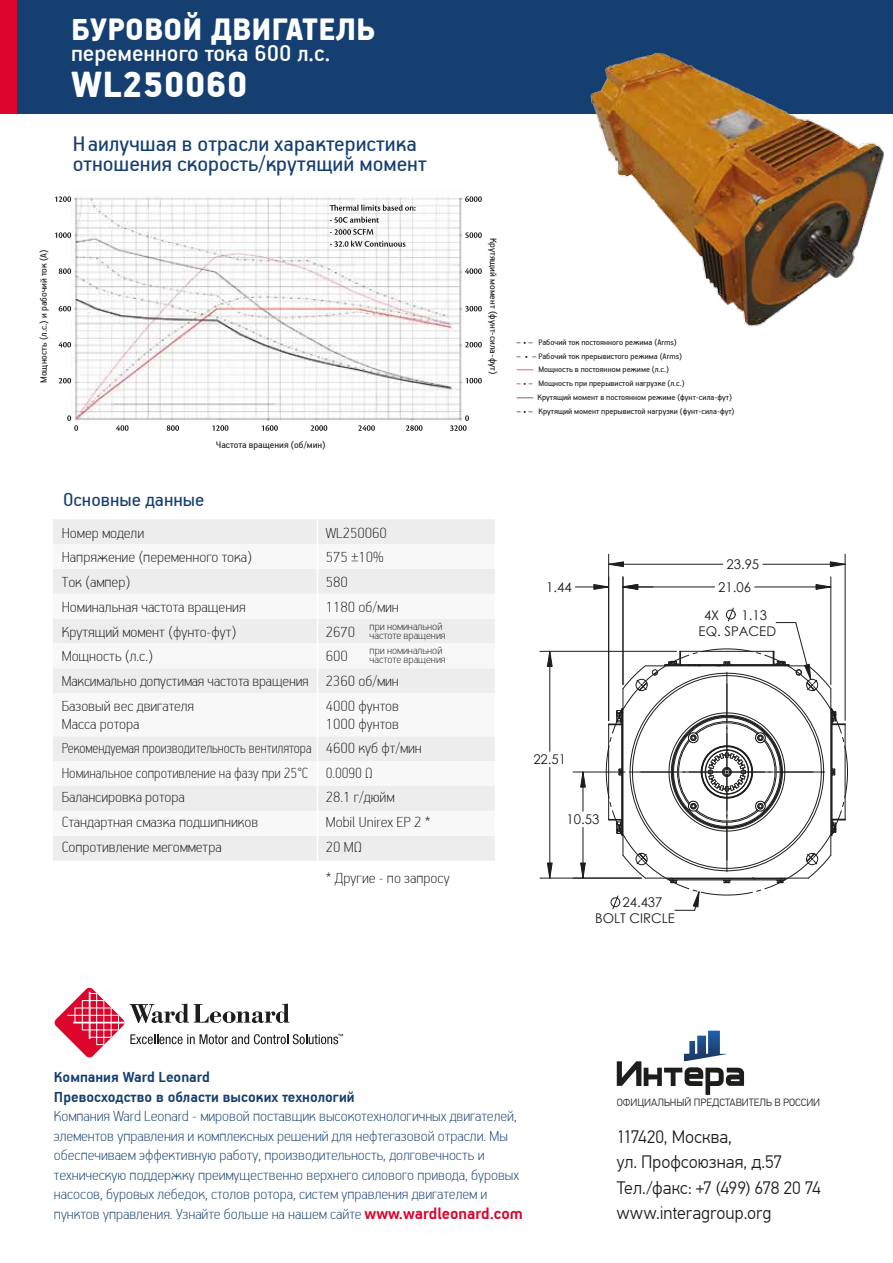
<style>
.page{position:relative;width:893px;height:1263px;background:#fff}
.page>*{position:absolute;margin:0;border:0;box-sizing:border-box;transform-origin:0 0}
.t1{font:900 40.5px "PF Handbook Pro";color:#fff}
.t2{font:900 34.5px "PF Handbook Pro";color:#fff}
.t3{font:500 25.5px "PF Handbook Pro";color:#fff}
.t4{font:24px/19.8px "PF Handbook Pro";color:#153f70}
.t5{font:21px "PF Handbook Pro";color:#153f70}
.t6{font:300 18px/25.5px "PF Din Text Pro";color:#1d1d1b}
.t7{font:100 16.5px/19.5px "PF Handbook Pro";color:#153f70}
.t8{font:100 16.5px/24.8px "PF Handbook Pro";color:#1d1d1b}
.t9{font:100 16.5px/24.8px "PF Handbook Pro";color:#1d1d1b;scale:.87 1}
.t10{font:700 16.5px/19.5px "PF Handbook Pro";color:#153f70}
.t11{font:13.5px/27.6px "Century Gothic";color:#1d1d1b}
.t12{font:100 12px/9px "PF Handbook Pro";color:#1d1d1b}
.t13{font:10.5px "PF Handbook Pro";color:#1d1d1b}
.t14{font:300 10.5px "PF Din Text Pro";color:#1d1d1b}
.t15{font:9px/13.8px "PF Handbook Pro";color:#1d1d1b}
.s1{color:#e30613}
.s2{color:#6e1548}
.s3{font-weight:700;font-size:18px;color:#dd052b}
</style>
<div class="page">
<div style="left:0;top:0;width:893px;height:113px;background:#153f70"></div>
<div style="left:53px;top:519px;width:442px;height:341px;background:#ededed"></div>
<svg style="left:53px;top:544px;width:442px;height:292px"></svg>
<svg style="left:317px;top:519px;width:1px;height:174px"></svg>
<hr style="left:317px;top:693px;width:1px;height:43px;background:#fff">
<svg style="left:317px;top:736px;width:1px;height:124px"></svg>
<svg style="left:55px;top:988px;width:288px;height:70px"></svg>
<div style="left:0;top:0;width:16px;height:113px;background:#dd052b"></div>
<img style="left:582px;top:52px;width:301px;height:275px">
<img style="left:72px;top:196px;width:391px;height:219px">
<svg style="left:466px;top:378px;width:16px;height:5px"></svg>
<svg style="left:465px;top:342px;width:17px;height:5px"></svg>
<svg style="left:465px;top:306px;width:17px;height:6px"></svg>
<svg style="left:465px;top:268px;width:17px;height:6px"></svg>
<svg style="left:465px;top:232px;width:17px;height:6px"></svg>
<svg style="left:465px;top:196px;width:17px;height:6px"></svg>
<svg style="left:330px;top:229px;width:75px;height:18px"></svg>
<svg style="left:330px;top:204px;width:86px;height:19px"></svg>
<svg style="left:67px;top:415px;width:402px;height:16px"></svg>
<svg style="left:59px;top:378px;width:12px;height:5px"></svg>
<svg style="left:59px;top:342px;width:12px;height:5px"></svg>
<svg style="left:59px;top:306px;width:12px;height:5px"></svg>
<svg style="left:59px;top:268px;width:12px;height:6px"></svg>
<svg style="left:55px;top:232px;width:16px;height:6px"></svg>
<svg style="left:55px;top:196px;width:16px;height:6px"></svg>
<hr style="left:609px;top:564px;width:114px;height:1px;background:#1d1d1b">
<hr style="left:845px;top:554px;width:1px;height:166px;background:#1d1d1b">
<hr style="left:608px;top:554px;width:1px;height:167px;background:#1d1d1b">
<hr style="left:763px;top:564px;width:82px;height:1px;background:#1d1d1b">
<hr style="left:575px;top:587px;width:34px;height:1px;background:#1d1d1b">
<hr style="left:623px;top:577px;width:1px;height:108px;background:#1d1d1b">
<hr style="left:573px;top:772px;width:52px;height:1px;background:#1d1d1b">
<hr style="left:583px;top:772px;width:1px;height:39px;background:#1d1d1b">
<hr style="left:583px;top:827px;width:1px;height:51px;background:#1d1d1b">
<hr style="left:540px;top:651px;width:136px;height:1px;background:#1d1d1b">
<hr style="left:549px;top:651px;width:1px;height:100px;background:#1d1d1b">
<hr style="left:540px;top:878px;width:101px;height:1px;background:#1d1d1b">
<hr style="left:549px;top:767px;width:1px;height:111px;background:#1d1d1b">
<hr style="left:830px;top:577px;width:1px;height:108px;background:#1d1d1b">
<hr style="left:623px;top:587px;width:92px;height:1px;background:#1d1d1b">
<hr style="left:755px;top:587px;width:76px;height:1px;background:#1d1d1b">
<svg style="left:547px;top:651px;width:6px;height:16px"></svg>
<svg style="left:815px;top:584px;width:16px;height:6px"></svg>
<svg style="left:580px;top:771px;width:6px;height:17px"></svg>
<svg style="left:830px;top:561px;width:16px;height:6px"></svg>
<svg style="left:622px;top:584px;width:16px;height:6px"></svg>
<svg style="left:608px;top:561px;width:16px;height:6px"></svg>
<svg style="left:593px;top:584px;width:15px;height:6px"></svg>
<svg style="left:547px;top:862px;width:6px;height:17px"></svg>
<svg style="left:580px;top:862px;width:6px;height:17px"></svg>
<svg style="left:606px;top:607px;width:242px;height:304px"></svg>
<svg style="left:617px;top:1031px;width:127px;height:64px"></svg>
<div style="left:532px;top:317px;width:142px;height:119px;background:#fff"></div>
<h2 class="t2" style="left:71px;top:8px;width:306px">БУРОВОЙ ДВИГАТЕЛЬ</h2>
<h3 class="t3" style="left:71px;top:37px;width:261px">переменного тока 600 л.с.</h3>
<h1 class="t1" style="left:71px;top:60px;width:178px">WL250060</h1>
<h3 class="t4" style="left:73px;top:133px;width:355px">Наилучшая в отрасли характеристика отношения скорость/крутящий момент</h3>
<p class="t13" style="left:37px;top:383px;width:135px;rotate:-90deg">Мощность (л.с.) и рабочий ток (А)</p>
<p class="t13" style="left:216px;top:438px;width:111px">Частота вращения (об/мин)</p>
<p class="t5" style="left:63px;top:487px;width:143px">Основные данные</p>
<p class="t8" style="left:62px;top:519px;width:249px">Номер модели<br>Напряжение (переменного тока)<br>Ток (ампер)<br>Номинальная частота вращения<br>Крутящий момент (фунто-фут)<br>Мощность (л.с.)<br>Максимально допустимая частота вращения<br>Базовый вес двигателя</p>
<p class="t8" style="left:62px;top:711px;width:79px">Масса ротора</p>
<p class="t8" style="left:326px;top:519px;width:75px">WL250060<br>575 ±10%<br>580<br>1180 об/мин<br>2670<br>600<br>2360 об/мин<br>4000 фунтов</p>
<p class="t8" style="left:326px;top:711px;width:75px">1000 фунтов</p>
<p class="t12" style="left:370px;top:621px;width:78px">при номинальной частоте вращения</p>
<p class="t12" style="left:370px;top:646px;width:78px">при номинальной частоте вращения</p>
<p class="t9" style="left:62px;top:735px;width:289px">Рекомендуемая производительность вентилятора Номинальное сопротивление на фазу при 25°C Балансировка ротора<br>Стандартная смазка подшипников Сопротивление мегомметра</p>
<p class="t8" style="left:326px;top:735px;width:106px">4600 куб фт/мин<br>0.0090 Ω<br>28.1 г/дюйм<br>Mobil Unirex EP 2 *<br>20 МΩ</p>
<p class="t8" style="left:326px;top:865px;width:125px">* Другие - по запросу</p>
<p class="t13" style="left:500px;top:238px;width:139px;rotate:90deg">Крутящий момент (фунт-сила-фут)</p>
<p class="t15" style="left:517px;top:335px;width:162px">– • – Рабочий ток постоянного режима (Arms)</p>
<p class="t15" style="left:517px;top:348px;width:167px">– • – Рабочий ток прерывистого режима (Arms) <span class="s1">——</span> Мощность в постоянном режиме (л.с.)</p>
<p class="t15" style="left:517px;top:376px;width:217px"><span class="s2">– • –</span> Мощность при прерывистой нагрузке (л.с.)<br>—— Крутящий момент в постоянном режиме (фунт-сила-фут)</p>
<p class="t15" style="left:517px;top:404px;width:219px">– • – Крутящий момент прерывистой нагрузки (фунт-сила-фут)</p>
<p class="t11" style="left:546px;top:573px;width:27px">1.44</p>
<p class="t11" style="left:726px;top:550px;width:34px">23.95</p>
<p class="t11" style="left:704px;top:573px;width:49px;text-indent:14px">21.06<br>4X</p>
<p class="t11" style="left:699px;top:606px;width:79px;line-height:16px;text-indent:43px">1.13<br>EQ. SPACED</p>
<p class="t11" style="left:533px;top:745px;width:34px">22.51</p>
<p class="t11" style="left:567px;top:805px;width:34px">10.53</p>
<p class="t11" style="left:622px;top:888px;width:42px">24.437</p>
<p class="t11" style="left:595px;top:904px;width:81px">BOLT CIRCLE</p>
<p class="t10" style="left:54px;top:1067px;width:302px">Компания Ward Leonard<br>Превосходство в области высоких технологий</p>
<p class="t7" style="left:54px;top:1106px;width:470px">Компания Ward Leonard - мировой поставщик высокотехнологичных двигателей, элементов управления и комплексных решений для нефтегазовой отрасли. Мы обеспечиваем эффективную работу, производительность, долговечность и техническую поддержку преимущественно верхнего силового привода, буровых насосов, буровых лебедок, столов ротора, систем управления двигателем и пунктов управления. Узнайте больше на нашем сайте <span class="s3">www.wardleonard.com</span></p>
<p class="t14" style="left:617px;top:1096px;width:205px">ОФИЦИАЛЬНЫЙ ПРЕДСТАВИТЕЛЬ В РОССИИ</p>
<p class="t6" style="left:617px;top:1124px;width:206px">117420, Москва,<br>ул. Профсоюзная, д.57<br>Тел./факс: +7 (499) 678 20 74 www.interagroup.org</p>
</div>
